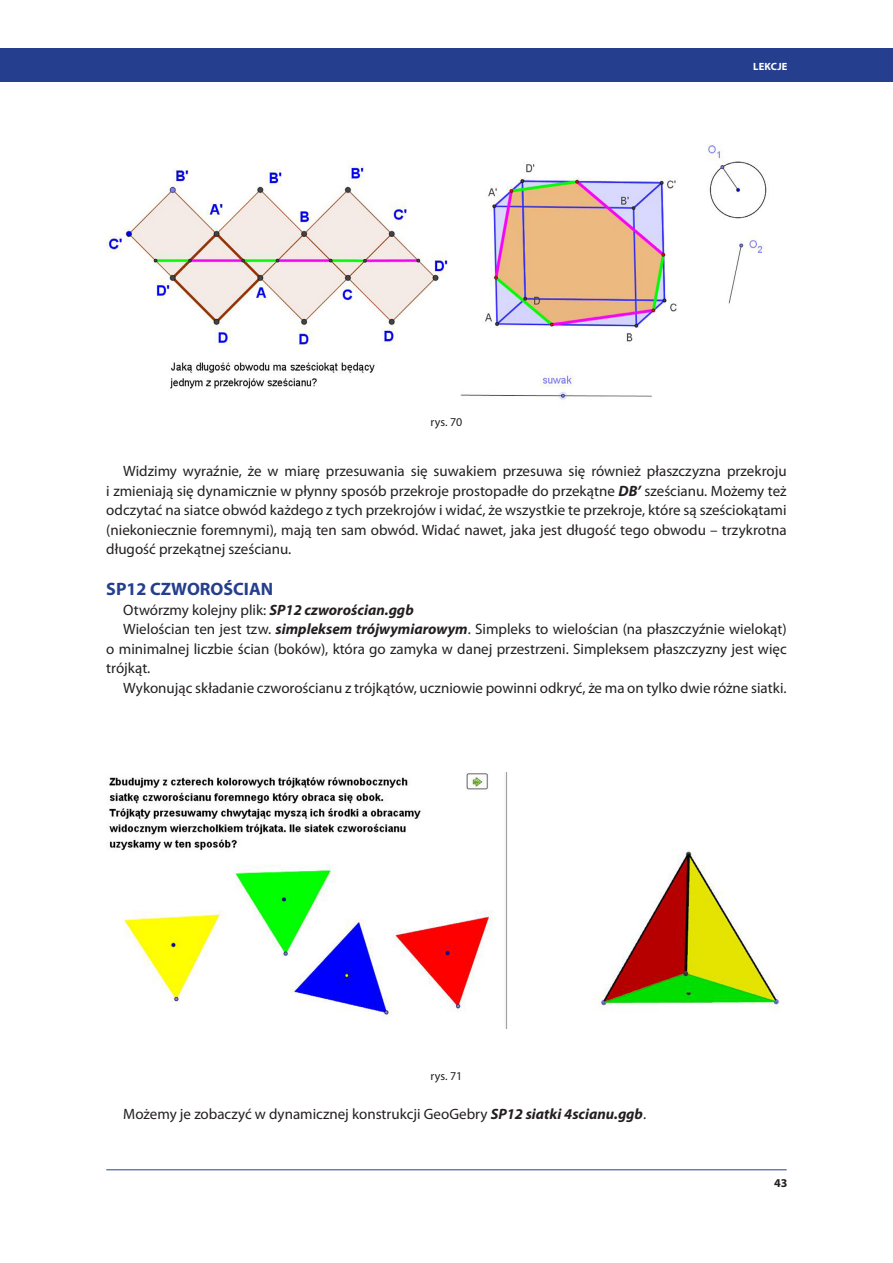
<style>
.page{position:relative;width:893px;height:1263px;background:#fff}
.page>*{position:absolute;margin:0;border:0;box-sizing:border-box;transform-origin:0 0}
.NAGLOOWEK_1_1{font:700 18px "Myriad Pro";color:#253f8e}
.Podstawa_1{font:15px/19.5px "Myriad Pro";color:#231f20;text-align:justify}
.przypis_zrodlo{font:12px "Myriad Pro";color:#231f20}
.t1{font:700 12px "Myriad Pro";color:#231f20}
.t2{font:700 10.5px "Myriad Pro";letter-spacing:.02em;color:#fff}
.s1{font-weight:700;font-style:italic}
</style>
<div class="page">
<hr style="left:106px;top:1169px;width:681px;height:1px;background:#253f8e">
<div style="left:0;top:49px;width:893px;height:33px;background:#253f8e"></div>
<img style="left:106px;top:144px;width:661px;height:256px">
<img style="left:109px;top:772px;width:670px;height:257px">
<p class="przypis_zrodlo" style="left:431px;top:414px;width:33px">rys. 70</p>
<p class="t2" style="left:753px;top:59px;width:36px">LEKCJE</p>
<p class="Podstawa_1" style="left:106px;top:461px;width:682px;text-indent:17px">Widzimy wyraźnie, że w miarę przesuwania się suwakiem przesuwa się również płaszczyzna przekroju i zmieniają się dynamicznie w płynny sposób przekroje prostopadłe do przekątne <span class="s1">DB’</span> sześcianu. Możemy też odczytać na siatce obwód każdego z tych przekrojów i widać, że wszystkie te przekroje, które są sześciokątami (niekoniecznie foremnymi), mają ten sam obwód. Widać nawet, jaka jest długość tego obwodu – trzykrotna długość przekątnej sześcianu.</p>
<p class="NAGLOOWEK_1_1" style="left:106px;top:577px;width:168px">SP12 CZWOROŚCIAN</p>
<p class="Podstawa_1" style="left:123px;top:600px;width:292px">Otwórzmy kolejny plik: <span class="s1">SP12 czworościan.ggb</span></p>
<p class="Podstawa_1" style="left:106px;top:619px;width:682px;text-indent:17px">Wielościan ten jest tzw. <span class="s1">simpleksem trójwymiarowym</span>. Simpleks to wielościan (na płaszczyźnie wielokąt) o minimalnej liczbie ścian (boków), która go zamyka w danej przestrzeni. Simpleksem płaszczyzny jest więc trójkąt.</p>
<p class="Podstawa_1" style="left:123px;top:678px;width:665px">Wykonując składanie czworościanu z trójkątów, uczniowie powinni odkryć, że ma on tylko dwie różne siatki.</p>
<p class="przypis_zrodlo" style="left:431px;top:1068px;width:33px">rys. 71</p>
<p class="Podstawa_1" style="left:123px;top:1104px;width:524px">Możemy je zobaczyć w dynamicznej konstrukcji GeoGebry <span class="s1">SP12 siatki 4scianu.ggb</span>.</p>
<p class="t1" style="left:774px;top:1175px;width:15px">43</p>
</div>
